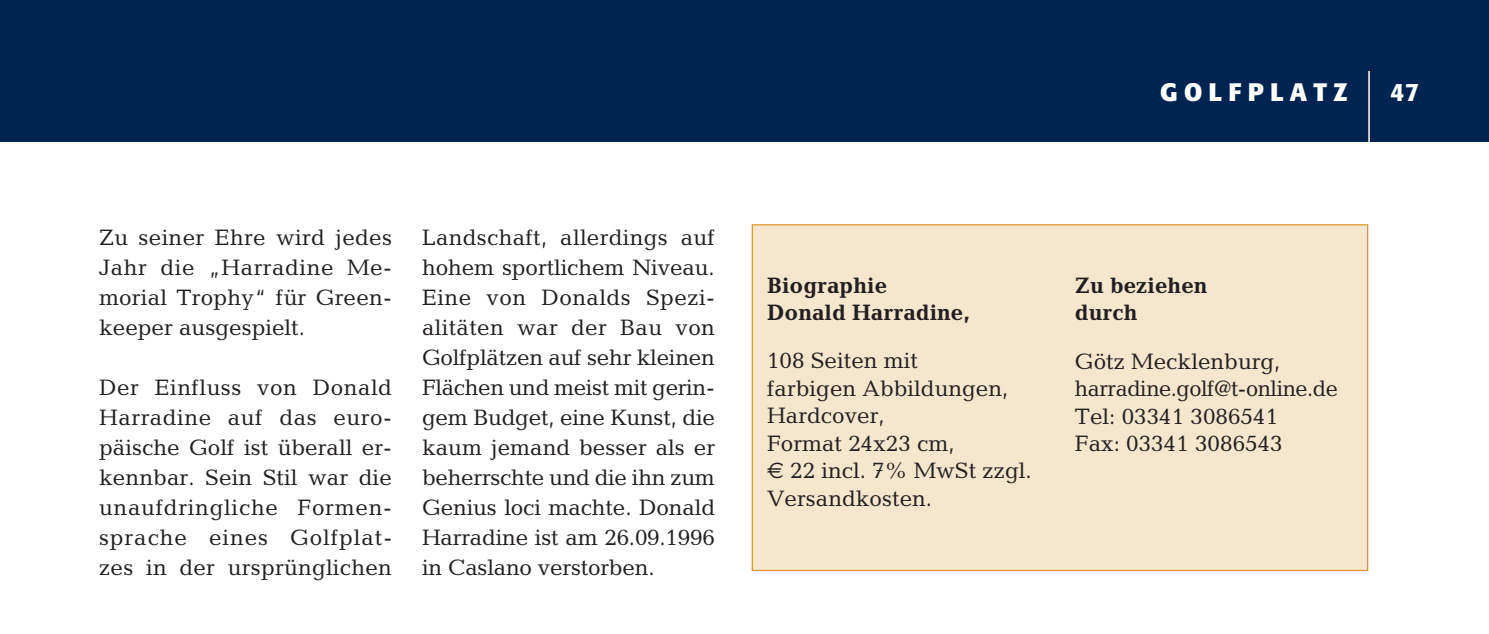
<style>
.page{position:relative;width:1489px;height:634px;background:#fff}
.page>*{position:absolute;margin:0;border:0;box-sizing:border-box;transform-origin:0 0}
.t1{font:700 25px "Formata";letter-spacing:.25em;color:#fff}
.t2{font:500 25px "Formata";color:#fff}
.t3{font:22.5px/30px "Candida";color:#231f20;text-align:justify}
.t4{font:700 22.5px/27px "Candida";color:#231f20}
.s1{font-family:"Euro Sans"}
</style>
<div class="page">
<div style="left:0;top:0;width:1488px;height:142px;background:#002451"></div>
<hr style="left:1368px;top:71px;width:1px;height:71px;background:#fff">
<div style="left:752px;top:225px;width:615px;height:345px;background:#f6e6cd"></div>
<p class="t3" style="left:99px;top:222px;width:294px">Zu seiner Ehre wird jedes Jahr die „Harradine Me&shy;morial Trophy“ für Green&shy;keeper ausgespielt.</p>
<p class="t3" style="left:99px;top:372px;width:294px">Der Einfluss von Donald Harradine auf das euro&shy;päische Golf ist überall er&shy;kennbar. Sein Stil war die unaufdringliche Formen&shy;sprache eines Golfplat&shy;zes in der ursprünglichen</p>
<p class="t3" style="left:422px;top:222px;width:294px">Landschaft, allerdings auf hohem sportlichem Niveau.<br>Eine von Donalds Spezi&shy;alitäten war der Bau von Golfplätzen auf sehr kleinen Flächen und meist mit gerin&shy;gem Budget, eine Kunst, die kaum jemand besser als er beherrschte und die ihn zum Genius loci machte. Donald Harradine ist am 26.09.1996 in Caslano verstorben.</p>
<p class="t1" style="left:1160px;top:76px;width:189px">GOLFPLATZ</p>
<p class="t2" style="left:1390px;top:77px;width:31px">47</p>
<p class="t4" style="left:767px;top:271px;width:204px">Biographie<br>Donald Harradine,</p>
<p class="t3" style="left:767px;top:347px;width:266px;line-height:27.5px;text-align:left">108 Seiten mit<br>farbigen Abbildungen,<br>Hardcover,<br>Format 24x23 cm,<br><span class="s1">€</span> 22 incl. 7% MwSt zzgl.<br>Versandkosten.</p>
<p class="t4" style="left:1074px;top:271px;width:134px">Zu beziehen durch</p>
<p class="t3" style="left:1074px;top:347px;width:264px;line-height:27.5px;text-align:left">Götz Mecklenburg, harradine.golf@t-online.de<br>Tel: 03341 3086541<br>Fax: 03341 3086543</p>
</div>
